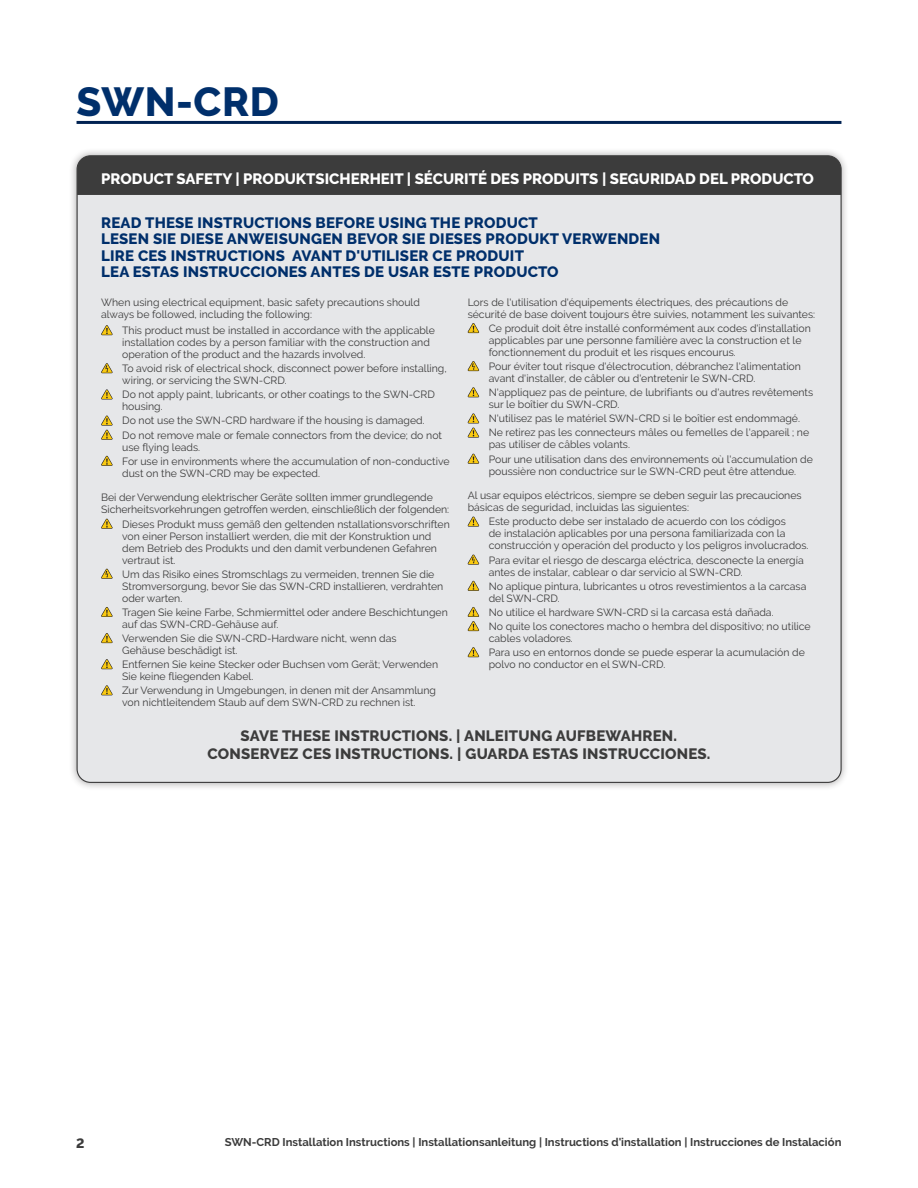
<style>
.page{position:relative;width:918px;height:1188px;background:#fff}
.page>*{position:absolute;margin:0;border:0;box-sizing:border-box;transform-origin:0 0}
.t1{font:800 40.5px "Raleway";letter-spacing:.015em;color:#002f6b}
.Cover_Spacing{font:800 15px/16.5px "Raleway";letter-spacing:.015em;color:#002f6b}
.t2{font:800 15px "Raleway";letter-spacing:.015em;color:#3c3c3c}
.t3{font:800 15px "Raleway";color:#fff}
.t4{font:800 13.5px "Raleway";color:#3c3c3c}
.t5{font:700 11.25px "Raleway";color:#3c3c3c}
.Cover_Spacing-2{font:10.5px/12px "Raleway";color:#3c3c3c}
</style>
<div class="page">
<hr style="left:77px;top:121px;width:764px;height:3px;background:#002252">
<div style="left:68px;top:147px;width:782px;height:644px;background:#231f20;opacity:.4"></div>
<div style="left:77px;top:156px;width:764px;height:626px;background:#e6e7e9;border-radius:14px"></div>
<div style="left:77px;top:156px;width:764px;height:39px;background:#3c3c3c"></div>
<svg style="left:101px;top:325px;width:12px;height:10px"></svg>
<svg style="left:101px;top:363px;width:12px;height:10px"></svg>
<svg style="left:101px;top:389px;width:12px;height:10px"></svg>
<svg style="left:101px;top:415px;width:12px;height:25px"></svg>
<svg style="left:101px;top:456px;width:12px;height:10px"></svg>
<svg style="left:101px;top:519px;width:12px;height:10px"></svg>
<svg style="left:101px;top:569px;width:12px;height:10px"></svg>
<svg style="left:101px;top:607px;width:12px;height:10px"></svg>
<svg style="left:101px;top:633px;width:12px;height:10px"></svg>
<svg style="left:101px;top:659px;width:12px;height:10px"></svg>
<svg style="left:101px;top:685px;width:12px;height:10px"></svg>
<svg style="left:468px;top:323px;width:11px;height:10px"></svg>
<svg style="left:468px;top:361px;width:11px;height:10px"></svg>
<svg style="left:468px;top:387px;width:11px;height:10px"></svg>
<svg style="left:468px;top:413px;width:11px;height:25px"></svg>
<svg style="left:468px;top:454px;width:11px;height:10px"></svg>
<svg style="left:468px;top:516px;width:11px;height:11px"></svg>
<svg style="left:468px;top:555px;width:11px;height:10px"></svg>
<svg style="left:468px;top:581px;width:11px;height:10px"></svg>
<svg style="left:468px;top:607px;width:11px;height:24px"></svg>
<svg style="left:468px;top:647px;width:11px;height:10px"></svg>
<h1 class="t1" style="left:77px;top:79px;width:204px">SWN-CRD</h1>
<p class="t3" style="left:101px;top:170px;width:714px">PRODUCT SAFETY | PRODUKTSICHERHEIT | SÉCURITÉ DES PRODUITS | SEGURIDAD DEL PRODUCTO</p>
<p class="Cover_Spacing" style="left:101px;top:214px;width:561px">READ THESE INSTRUCTIONS BEFORE USING THE PRODUCT<br>LESEN SIE DIESE ANWEISUNGEN BEVOR SIE DIESES PRODUKT VERWENDEN LIRE CES INSTRUCTIONS AVANT D'UTILISER CE PRODUIT<br>LEA ESTAS INSTRUCCIONES ANTES DE USAR ESTE PRODUCTO</p>
<p class="Cover_Spacing-2" style="left:101px;top:296px;width:320px">When using electrical equipment, basic safety precautions should always be followed, including the following:</p>
<p class="Cover_Spacing-2" style="left:122px;top:324px;width:314px">This product must be installed in accordance with the applicable installation codes by a person familiar with the construction and operation of the product and the hazards involved.</p>
<p class="Cover_Spacing-2" style="left:122px;top:362px;width:326px">To avoid risk of electrical shock, disconnect power before installing, wiring, or servicing the SWN-CRD.</p>
<p class="Cover_Spacing-2" style="left:122px;top:389px;width:314px">Do not apply paint, lubricants, or other coatings to the SWN-CRD housing.</p>
<p class="Cover_Spacing-2" style="left:122px;top:415px;width:304px">Do not use the SWN-CRD hardware if the housing is damaged.</p>
<p class="Cover_Spacing-2" style="left:122px;top:429px;width:321px">Do not remove male or female connectors from the device; do not use flying leads.</p>
<p class="Cover_Spacing-2" style="left:122px;top:455px;width:329px">For use in environments where the accumulation of non-conductive dust on the SWN-CRD may be expected.</p>
<p class="Cover_Spacing-2" style="left:101px;top:492px;width:350px">Bei der Verwendung elektrischer Geräte sollten immer grundlegende<br>Sicherheitsvorkehrungen getroffen werden, einschließlich der folgenden:</p>
<p class="Cover_Spacing-2" style="left:122px;top:518px;width:329px">Dieses Produkt muss gemäß den geltenden nstallationsvorschriften von einer Person installiert werden, die mit der Konstruktion und dem Betrieb des Produkts und den damit verbundenen Gefahren vertraut ist.</p>
<p class="Cover_Spacing-2" style="left:122px;top:568px;width:323px">Um das Risiko eines Stromschlags zu vermeiden, trennen Sie die<br>Stromversorgung, bevor Sie das SWN-CRD installieren, verdrahten oder warten.</p>
<p class="Cover_Spacing-2" style="left:122px;top:606px;width:327px">Tragen Sie keine Farbe, Schmiermittel oder andere Beschichtungen auf das SWN-CRD-Gehäuse auf.</p>
<p class="Cover_Spacing-2" style="left:122px;top:632px;width:276px">Verwenden Sie die SWN-CRD-Hardware nicht, wenn das<br>Gehäuse beschädigt ist.</p>
<p class="Cover_Spacing-2" style="left:122px;top:658px;width:318px">Entfernen Sie keine Stecker oder Buchsen vom Gerät; Verwenden<br>Sie keine fliegenden Kabel.</p>
<p class="Cover_Spacing-2" style="left:122px;top:684px;width:315px">Zur Verwendung in Umgebungen, in denen mit der Ansammlung von nichtleitendem Staub auf dem SWN-CRD zu rechnen ist.</p>
<p class="Cover_Spacing-2" style="left:468px;top:296px;width:349px">Lors de l'utilisation d'équipements électriques, des précautions de sécurité de base doivent toujours être suivies, notamment les suivantes:</p>
<p class="Cover_Spacing-2" style="left:489px;top:322px;width:324px">Ce produit doit être installé conformément aux codes d'installation applicables par une personne familière avec la construction et le fonctionnement du produit et les risques encourus.</p>
<p class="Cover_Spacing-2" style="left:489px;top:360px;width:314px">Pour éviter tout risque d'électrocution, débranchez l'alimentation avant d'installer, de câbler ou d'entretenir le SWN-CRD.</p>
<p class="Cover_Spacing-2" style="left:489px;top:386px;width:326px">N'appliquez pas de peinture, de lubrifiants ou d'autres revêtements sur le boîtier du SWN-CRD.</p>
<p class="Cover_Spacing-2" style="left:489px;top:413px;width:313px">N'utilisez pas le matériel SWN-CRD si le boîtier est endommagé.</p>
<p class="Cover_Spacing-2" style="left:489px;top:427px;width:322px">Ne retirez pas les connecteurs mâles ou femelles de l'appareil ; ne pas utiliser de câbles volants.</p>
<p class="Cover_Spacing-2" style="left:489px;top:453px;width:326px">Pour une utilisation dans des environnements où l'accumulation de poussière non conductrice sur le SWN-CRD peut être attendue.</p>
<p class="Cover_Spacing-2" style="left:468px;top:490px;width:336px">Al usar equipos eléctricos, siempre se deben seguir las precauciones básicas de seguridad, incluidas las siguientes:</p>
<p class="Cover_Spacing-2" style="left:489px;top:516px;width:321px">Este producto debe ser instalado de acuerdo con los códigos<br>de instalación aplicables por una persona familiarizada con la construcción y operación del producto y los peligros involucrados.</p>
<p class="Cover_Spacing-2" style="left:489px;top:554px;width:317px">Para evitar el riesgo de descarga eléctrica, desconecte la energía antes de instalar, cablear o dar servicio al SWN-CRD.</p>
<p class="Cover_Spacing-2" style="left:489px;top:580px;width:319px">No aplique pintura, lubricantes u otros revestimientos a la carcasa del SWN-CRD.</p>
<p class="Cover_Spacing-2" style="left:489px;top:606px;width:286px">No utilice el hardware SWN-CRD si la carcasa está dañada.</p>
<p class="Cover_Spacing-2" style="left:489px;top:620px;width:323px">No quite los conectores macho o hembra del dispositivo; no utilice cables voladores.</p>
<p class="Cover_Spacing-2" style="left:489px;top:646px;width:318px">Para uso en entornos donde se puede esperar la acumulación de polvo no conductor en el SWN-CRD.</p>
<p class="t2" style="left:241px;top:727px;width:438px">SAVE THESE INSTRUCTIONS. | ANLEITUNG AUFBEWAHREN.</p>
<p class="t2" style="left:207px;top:745px;width:505px">CONSERVEZ CES INSTRUCTIONS. | GUARDA ESTAS INSTRUCCIONES.</p>
<p class="t4" style="left:76px;top:1135px;width:10px">2</p>
<p class="t5" style="left:225px;top:1135px;width:618px">SWN-CRD Installation Instructions | Installationsanleitung | Instructions d'installation | Instrucciones de Instalación</p>
</div>
